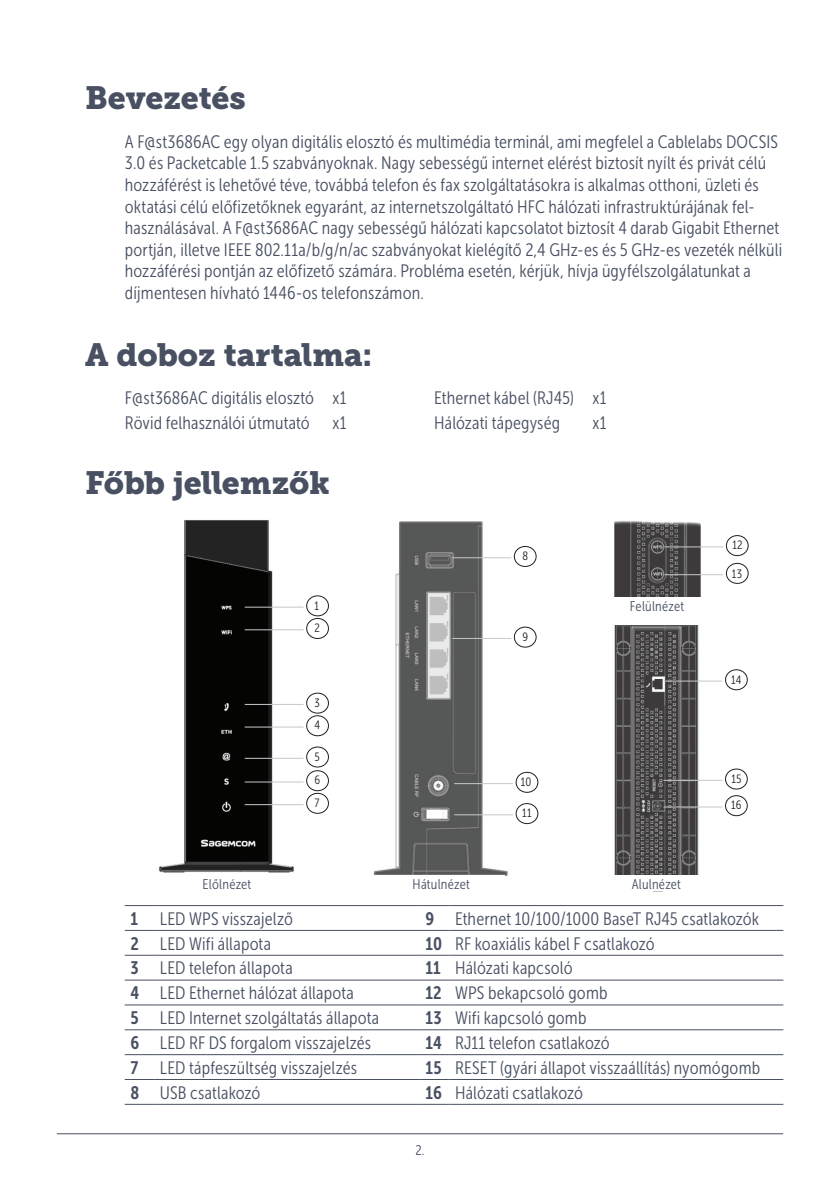
<style>
.page{position:relative;width:840px;height:1191px;background:#fff}
.page>*{position:absolute;margin:0;border:0;box-sizing:border-box;transform-origin:0 0}
.t1{font:32px "Museo Slab 900";letter-spacing:-.005em;color:#485062}
.t2{font:18px/21.6px "Museo Sans Cond 300";letter-spacing:.01em;color:#485062}
.t3{font:14px "Museo Sans Cond 300";letter-spacing:.015em;color:#485062}
.t4{font:12px/22.6px "Museo Sans Cond 300";letter-spacing:.015em;color:#231f20}
.s1{font-family:"Museo Sans Cond 700"}
</style>
<div class="page">
<hr style="left:57px;top:1133px;width:725px;height:1px;background:#485062">
<img style="left:159px;top:520px;width:135px;height:352px">
<img style="left:614px;top:521px;width:86px;height:76px">
<img style="left:373px;top:521px;width:135px;height:355px">
<img style="left:614px;top:625px;width:100px;height:250px">
<div style="left:373px;top:875px;width:131px;height:16px;background:#fff"></div>
<hr style="left:245px;top:606px;width:58px;height:1px;background:#c7c8ca">
<div style="left:306px;top:595px;width:23px;height:21px;border:1px solid #231f20;border-radius:50%"></div>
<hr style="left:245px;top:629px;width:58px;height:1px;background:#c7c8ca">
<div style="left:306px;top:618px;width:23px;height:21px;border:1px solid #231f20;border-radius:50%"></div>
<hr style="left:245px;top:704px;width:58px;height:1px;background:#c7c8ca">
<div style="left:306px;top:692px;width:23px;height:21px;border:1px solid #231f20;border-radius:50%"></div>
<hr style="left:245px;top:726px;width:58px;height:1px;background:#c7c8ca">
<div style="left:306px;top:715px;width:23px;height:21px;border:1px solid #231f20;border-radius:50%"></div>
<hr style="left:245px;top:758px;width:58px;height:1px;background:#c7c8ca">
<div style="left:306px;top:746px;width:23px;height:21px;border:1px solid #231f20;border-radius:50%"></div>
<hr style="left:245px;top:781px;width:58px;height:1px;background:#c7c8ca">
<div style="left:306px;top:770px;width:23px;height:21px;border:1px solid #231f20;border-radius:50%"></div>
<hr style="left:245px;top:804px;width:58px;height:1px;background:#c7c8ca">
<div style="left:306px;top:793px;width:23px;height:21px;border:1px solid #231f20;border-radius:50%"></div>
<div style="left:505px;top:544px;width:37px;height:31px;background:#fff"></div>
<hr style="left:452px;top:557px;width:58px;height:1px;background:#c7c8ca">
<div style="left:513px;top:546px;width:23px;height:21px;border:1px solid #231f20;border-radius:50%"></div>
<div style="left:505px;top:624px;width:37px;height:32px;background:#fff"></div>
<hr style="left:452px;top:638px;width:58px;height:1px;background:#c7c8ca">
<div style="left:513px;top:626px;width:23px;height:21px;border:1px solid #231f20;border-radius:50%"></div>
<div style="left:507px;top:769px;width:36px;height:32px;background:#fff"></div>
<hr style="left:454px;top:783px;width:58px;height:1px;background:#c7c8ca">
<div style="left:515px;top:772px;width:23px;height:21px;border:1px solid #231f20;border-radius:50%"></div>
<div style="left:507px;top:801px;width:36px;height:31px;background:#fff"></div>
<hr style="left:454px;top:814px;width:58px;height:1px;background:#c7c8ca">
<div style="left:515px;top:803px;width:23px;height:21px;border:1px solid #231f20;border-radius:50%"></div>
<hr style="left:664px;top:546px;width:58px;height:1px;background:#c7c8ca">
<div style="left:725px;top:535px;width:23px;height:21px;border:1px solid #231f20;border-radius:50%"></div>
<hr style="left:664px;top:574px;width:58px;height:1px;background:#c7c8ca">
<div style="left:725px;top:563px;width:23px;height:21px;border:1px solid #231f20;border-radius:50%"></div>
<hr style="left:663px;top:680px;width:58px;height:1px;background:#c7c8ca">
<div style="left:724px;top:669px;width:23px;height:21px;border:1px solid #231f20;border-radius:50%"></div>
<hr style="left:663px;top:806px;width:58px;height:1px;background:#c7c8ca">
<hr style="left:663px;top:780px;width:58px;height:1px;background:#c7c8ca">
<div style="left:724px;top:768px;width:23px;height:21px;border:1px solid #231f20;border-radius:50%"></div>
<div style="left:724px;top:795px;width:23px;height:21px;border:1px solid #231f20;border-radius:50%"></div>
<svg style="left:125px;top:905px;width:29px;height:1px"></svg>
<hr style="left:154px;top:905px;width:265px;height:1px;background:#485062">
<hr style="left:419px;top:905px;width:30px;height:1px;background:#485062">
<hr style="left:449px;top:905px;width:334px;height:1px;background:#485062">
<svg style="left:125px;top:930px;width:29px;height:1px"></svg>
<hr style="left:154px;top:930px;width:265px;height:1px;background:#485062">
<hr style="left:419px;top:930px;width:30px;height:1px;background:#485062">
<hr style="left:449px;top:930px;width:334px;height:1px;background:#485062">
<svg style="left:125px;top:955px;width:29px;height:1px"></svg>
<hr style="left:154px;top:955px;width:265px;height:1px;background:#485062">
<hr style="left:419px;top:955px;width:30px;height:1px;background:#485062">
<hr style="left:449px;top:955px;width:334px;height:1px;background:#485062">
<svg style="left:125px;top:979px;width:29px;height:1px"></svg>
<hr style="left:154px;top:979px;width:265px;height:1px;background:#485062">
<hr style="left:419px;top:979px;width:30px;height:1px;background:#485062">
<hr style="left:449px;top:979px;width:334px;height:1px;background:#485062">
<svg style="left:125px;top:1004px;width:29px;height:1px"></svg>
<hr style="left:154px;top:1004px;width:265px;height:1px;background:#485062">
<hr style="left:419px;top:1004px;width:30px;height:1px;background:#485062">
<hr style="left:449px;top:1004px;width:334px;height:1px;background:#485062">
<svg style="left:125px;top:1029px;width:29px;height:1px"></svg>
<hr style="left:154px;top:1029px;width:265px;height:1px;background:#485062">
<hr style="left:419px;top:1029px;width:30px;height:1px;background:#485062">
<hr style="left:449px;top:1029px;width:334px;height:1px;background:#485062">
<svg style="left:125px;top:1054px;width:29px;height:1px"></svg>
<hr style="left:154px;top:1054px;width:265px;height:1px;background:#485062">
<hr style="left:419px;top:1054px;width:30px;height:1px;background:#485062">
<hr style="left:449px;top:1054px;width:334px;height:1px;background:#485062">
<svg style="left:125px;top:1079px;width:29px;height:1px"></svg>
<hr style="left:154px;top:1079px;width:265px;height:1px;background:#485062">
<hr style="left:419px;top:1079px;width:30px;height:1px;background:#485062">
<hr style="left:449px;top:1079px;width:334px;height:1px;background:#485062">
<svg style="left:125px;top:1104px;width:29px;height:1px"></svg>
<hr style="left:154px;top:1104px;width:265px;height:1px;background:#485062">
<hr style="left:419px;top:1104px;width:30px;height:1px;background:#485062">
<hr style="left:449px;top:1104px;width:334px;height:1px;background:#485062">
<h1 class="t1" style="left:85px;top:79px;width:162px">Bevezetés</h1>
<p class="t2" style="left:125px;top:131px;width:658px">A F@st3686AC egy olyan digitális elosztó és multimédia terminál, ami megfelel a Cablelabs DOCSIS 3.0 és Packetcable 1.5 szabványoknak. Nagy sebességű internet elérést biztosít nyílt és privát célú hozzáférést is lehetővé téve, továbbá telefon és fax szolgáltatásokra is alkalmas otthoni, üzleti és oktatási célú előfizetőknek egyaránt, az internetszolgáltató HFC hálózati infrastruktúrájának fel&shy;használásával. A F@st3686AC nagy sebességű hálózati kapcsolatot biztosít 4 darab Gigabit Ethernet portján, illetve IEEE 802.11a/b/g/n/ac szabványokat kielégítő 2,4 GHz-es és 5 GHz-es vezeték nélküli hozzáférési pontján az előfizető számára. Probléma esetén, kérjük, hívja ügyfélszolgálatunkat a díjmentesen hívható 1446-os telefonszámon.</p>
<h1 class="t1" style="left:85px;top:336px;width:288px">A doboz tartalma:</h1>
<p class="t2" style="left:125px;top:387px;width:223px">F@st3686AC digitális elosztó x1</p>
<p class="t2" style="left:434px;top:387px;width:174px">Ethernet kábel (RJ45) x1</p>
<p class="t2" style="left:125px;top:412px;width:186px">Rövid felhasználói útmutató</p>
<p class="t2" style="left:332px;top:412px;width:16px">x1</p>
<p class="t2" style="left:434px;top:412px;width:127px">Hálózati tápegység</p>
<p class="t2" style="left:592px;top:412px;width:16px">x1</p>
<h1 class="t1" style="left:85px;top:464px;width:246px">Főbb jellemzők</h1>
<p class="t4" style="left:314px;top:594px;width:7px">1<br>2</p>
<p class="t4" style="left:314px;top:691px;width:7px">3<br>4</p>
<p class="t4" style="left:314px;top:745px;width:7px;line-height:23.2px;text-align:justify">5<br>6<br>7</p>
<p class="t4" style="left:522px;top:545px;width:7px">8</p>
<p class="t4" style="left:522px;top:625px;width:7px">9</p>
<p class="t4" style="left:520px;top:770px;width:12px">10</p>
<p class="t4" style="left:522px;top:802px;width:11px">11</p>
<p class="t3" style="left:629px;top:598px;width:56px">Felülnézet</p>
<p class="t3" style="left:202px;top:877px;width:50px">Előlnézet</p>
<p class="t3" style="left:412px;top:877px;width:59px">Hátulnézet</p>
<p class="t3" style="left:631px;top:877px;width:51px">Alulnézet</p>
<p class="t4" style="left:732px;top:534px;width:12px">12</p>
<p class="t4" style="left:731px;top:562px;width:12px">13</p>
<p class="t4" style="left:730px;top:669px;width:12px">14</p>
<p class="t4" style="left:731px;top:767px;width:12px">15</p>
<p class="t4" style="left:730px;top:794px;width:12px">16</p>
<p class="t2" style="left:130px;top:908px;width:164px"><span class="s1">1</span> LED WPS visszajelző</p>
<p class="t2" style="left:425px;top:908px;width:335px"><span class="s1">9</span> Ethernet 10/100/1000 BaseT RJ45 csatlakozók</p>
<p class="t2" style="left:130px;top:932px;width:142px"><span class="s1">2</span> LED Wifi állapota</p>
<p class="t2" style="left:425px;top:932px;width:230px"><span class="s1">10</span> RF koaxiális kábel F csatlakozó</p>
<p class="t2" style="left:130px;top:957px;width:164px"><span class="s1">3</span> LED telefon állapota</p>
<p class="t2" style="left:425px;top:957px;width:148px"><span class="s1">11</span> Hálózati kapcsoló</p>
<p class="t2" style="left:130px;top:982px;width:225px"><span class="s1">4</span> LED Ethernet hálózat állapota</p>
<p class="t2" style="left:425px;top:982px;width:183px"><span class="s1">12</span> WPS bekapcsoló gomb</p>
<p class="t2" style="left:130px;top:1007px;width:250px"><span class="s1">5</span> LED Internet szolgáltatás állapota</p>
<p class="t2" style="left:425px;top:1007px;width:162px"><span class="s1">13</span> Wifi kapcsoló gomb</p>
<p class="t2" style="left:130px;top:1032px;width:242px"><span class="s1">6</span> LED RF DS forgalom visszajelzés</p>
<p class="t2" style="left:425px;top:1032px;width:185px"><span class="s1">14</span> RJ11 telefon csatlakozó</p>
<p class="t2" style="left:130px;top:1057px;width:228px"><span class="s1">7</span> LED tápfeszültség visszajelzés</p>
<p class="t2" style="left:425px;top:1057px;width:336px"><span class="s1">15</span> RESET (gyári állapot visszaállítás) nyomógomb</p>
<p class="t2" style="left:130px;top:1081px;width:131px"><span class="s1">8</span> USB csatlakozó</p>
<p class="t2" style="left:425px;top:1081px;width:159px"><span class="s1">16</span> Hálózati csatlakozó</p>
<p class="t3" style="left:415px;top:1142px;width:11px">2.</p>
</div>
